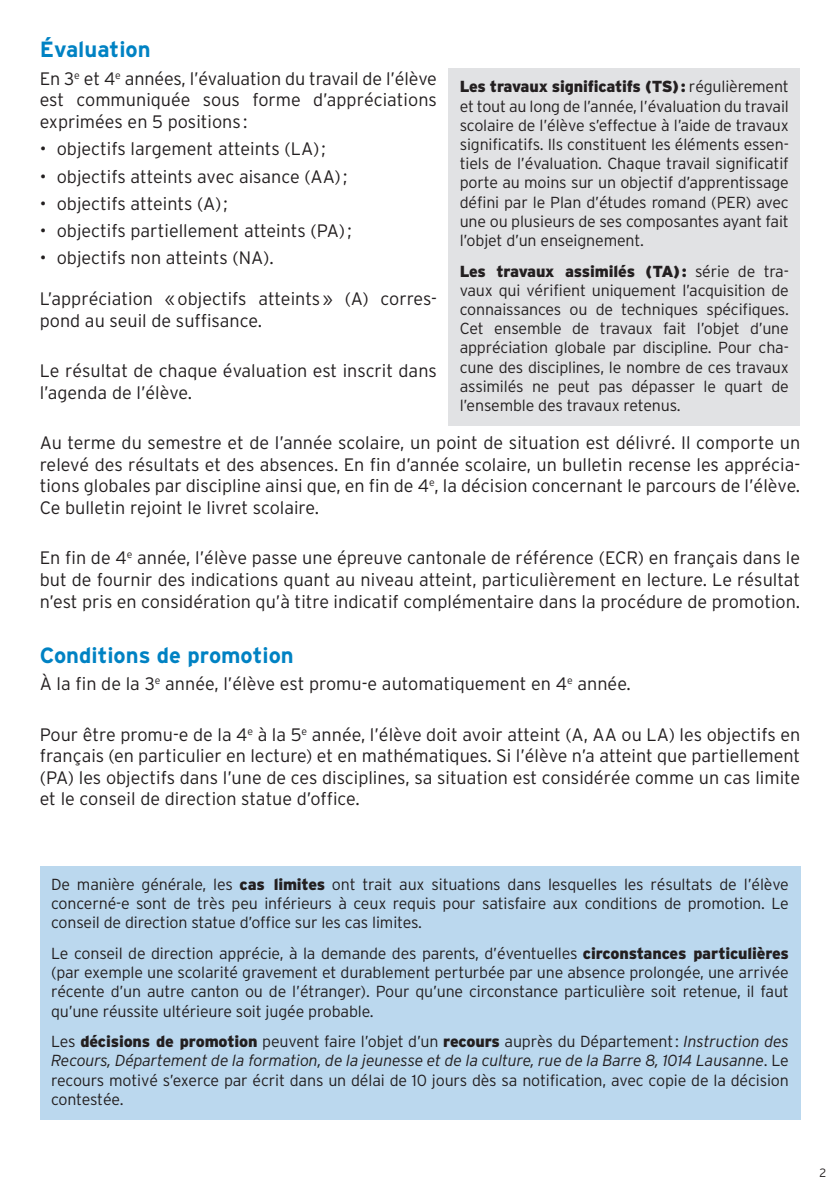
<style>
.page{position:relative;width:840px;height:1191px;background:#fff}
.page>*{position:absolute;margin:0;border:0;box-sizing:border-box;transform-origin:0 0}
._4-titre_2{font:700 22px "Interstate";color:#0082c3}
._1-texte{font:300 18px/21.6px "Interstate";color:#231f20;text-align:justify}
._11-texte_encadré{font:300 16px/19.2px "Interstate";letter-spacing:-.01em;color:#231f20;text-align:justify}
.t1{font:300 12px "Interstate";color:#231f20}
.s1{font-weight:900}
.s2{font-style:italic}
</style>
<div class="page">
<div style="left:40px;top:865px;width:759px;height:254px;background:#bbd8ee"></div>
<div style="left:448px;top:68px;width:351px;height:357px;background:#e1e2e4"></div>
<p class="_4-titre_2" style="left:40px;top:37px;width:112px">Évaluation</p>
<p class="_1-texte" style="left:40px;top:67px;width:398px">En 3<sup>e</sup> et 4<sup>e</sup> années, l’évaluation du travail de l’élève est communiquée sous forme d’appréciations exprimées en 5 positions :</p>
<p class="_1-texte" style="left:40px;top:138px;width:287px">• objectifs largement atteints (LA);</p>
<p class="_1-texte" style="left:40px;top:165px;width:309px">• objectifs atteints avec aisance (AA);</p>
<p class="_1-texte" style="left:40px;top:192px;width:189px">• objectifs atteints (A);</p>
<p class="_1-texte" style="left:40px;top:220px;width:313px">• objectifs partiellement atteints (PA);</p>
<p class="_1-texte" style="left:40px;top:247px;width:235px">• objectifs non atteints (NA).</p>
<p class="_1-texte" style="left:40px;top:288px;width:398px">L’appréciation «objectifs atteints» (A) corres&shy;pond au seuil de suffisance.</p>
<p class="_1-texte" style="left:40px;top:360px;width:398px">Le résultat de chaque évaluation est inscrit dans l’agenda de l’élève.</p>
<p class="_1-texte" style="left:40px;top:432px;width:761px">Au terme du semestre et de l’année scolaire, un point de situation est délivré. Il comporte un relevé des résultats et des absences. En fin d’année scolaire, un bulletin recense les apprécia&shy;tions globales par discipline ainsi que, en fin de 4<sup>e</sup>, la décision concernant le parcours de l’élève.<br>Ce bulletin rejoint le livret scolaire.</p>
<p class="_1-texte" style="left:40px;top:547px;width:761px">En fin de 4<sup>e</sup> année, l’élève passe une épreuve cantonale de référence (ECR) en français dans le but de fournir des indications quant au niveau atteint, particulièrement en lecture. Le résultat n’est pris en considération qu’à titre indicatif complémentaire dans la procédure de promotion.</p>
<p class="_4-titre_2" style="left:40px;top:643px;width:255px">Conditions de promotion</p>
<p class="_1-texte" style="left:40px;top:673px;width:592px">À la fin de la 3<sup>e</sup> année, l’élève est promu-e automatiquement en 4<sup>e</sup> année.</p>
<p class="_1-texte" style="left:40px;top:723px;width:761px">Pour être promu-e de la 4<sup>e</sup> à la 5<sup>e</sup> année, l’élève doit avoir atteint (A, AA ou LA) les objectifs en français (en particulier en lecture) et en mathématiques. Si l’élève n’a atteint que partiellement (PA) les objectifs dans l’une de ces disciplines, sa situation est considérée comme un cas limite et le conseil de direction statue d’office.</p>
<p class="_11-texte_encadré" style="left:459px;top:77px;width:330px"><span class="s1">Les travaux significatifs (TS):</span> régulièrement et tout au long de l’année, l’évaluation du travail scolaire de l’élève s’effectue à l’aide de travaux significatifs. Ils constituent les éléments essen&shy;tiels de l’évaluation. Chaque travail significatif porte au moins sur un objectif d’apprentissage défini par le Plan d’études romand (PER) avec une ou plusieurs de ses composantes ayant fait l’objet d’un enseignement.</p>
<p class="_11-texte_encadré" style="left:459px;top:261px;width:330px"><span class="s1">Les travaux assimilés (TA):</span> série de tra&shy;vaux qui vérifient uniquement l’acquisition de connaissances ou de techniques spécifiques.<br>Cet ensemble de travaux fait l’objet d’une appréciation globale par discipline. Pour cha&shy;cune des disciplines, le nombre de ces travaux assimilés ne peut pas dépasser le quart de l’ensemble des travaux retenus.</p>
<p class="_11-texte_encadré" style="left:51px;top:874px;width:739px">De manière générale, les <span class="s1">cas limites</span> ont trait aux situations dans lesquelles les résultats de l’élève concerné-e sont de très peu inférieurs à ceux requis pour satisfaire aux conditions de promotion. Le conseil de direction statue d’office sur les cas limites.</p>
<p class="_11-texte_encadré" style="left:51px;top:943px;width:739px">Le conseil de direction apprécie, à la demande des parents, d’éventuelles <span class="s1">circonstances particulières </span>(par exemple une scolarité gravement et durablement perturbée par une absence prolongée, une arrivée récente d’un autre canton ou de l’étranger). Pour qu’une circonstance particulière soit retenue, il faut qu’une réussite ultérieure soit jugée probable.</p>
<p class="_11-texte_encadré" style="left:51px;top:1031px;width:739px">Les <span class="s1">décisions de promotion</span> peuvent faire l’objet d’un <span class="s1">recours</span> auprès du Département: <span class="s2">Instruction des Recours, Département de la formation, de la jeunesse et de la culture, rue de la Barre 8, 1014 Lausanne</span>. Le recours motivé s’exerce par écrit dans un délai de 10 jours dès sa notification, avec copie de la décision contestée.</p>
<p class="t1" style="left:818px;top:1166px;width:8px">2</p>
</div>
